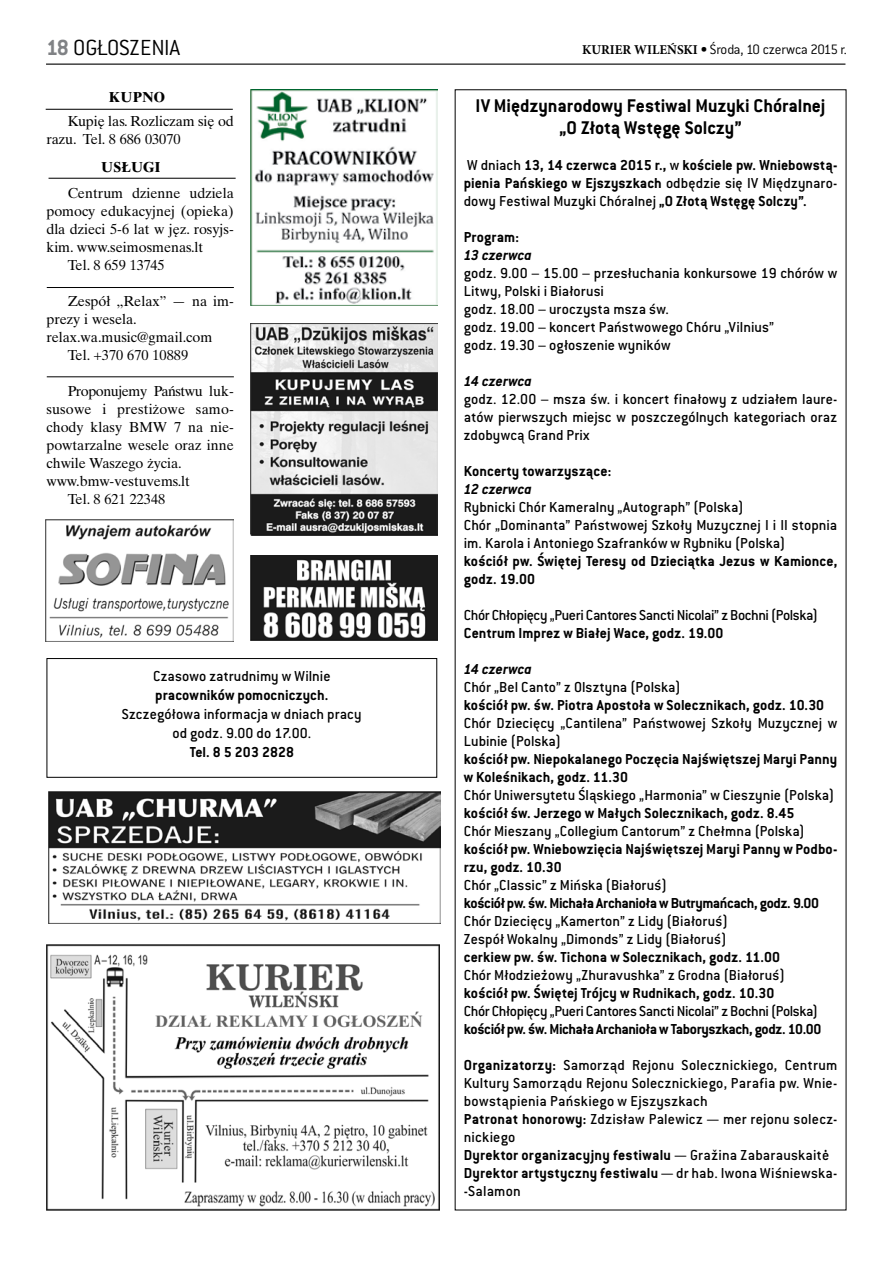
<style>
.page{position:relative;width:893px;height:1263px;background:#fff}
.page>*{position:absolute;margin:0;border:0;box-sizing:border-box;transform-origin:0 0}
.t1{font:300 24px "Conduit ITC";letter-spacing:-.01em;color:#000}
.t2{font:700 20.1px/22.5px "Conduit ITC";color:#000;text-align:center}
.t3{font:15.9px/18px "Conduit ITC Medium";letter-spacing:.005em;color:#000}
.t4{font:700 15.9px/18px "Conduit ITC";letter-spacing:.005em;color:#000}
.t5{font:15.9px "Conduit ITC Medium";letter-spacing:-.025em;color:#000}
.t6{font:700 15.9px "Conduit ITC";letter-spacing:-.025em;color:#000}
.t7{font:700 15.9px "Conduit ITC";letter-spacing:-.02em;color:#000}
.t8{font:italic 700 15.9px "Conduit ITC";color:#000}
.t9{font:300 15px "Conduit ITC";letter-spacing:-.02em;color:#000}
.t10{font:14.4px/18px "Times Ten LT Std";color:#000}
.t11{font:14.4px "Times Ten LT Std";letter-spacing:-.03em;color:#000}
.t12{font:700 14.4px "Times Ten LT Std";letter-spacing:.015em;color:#000}
.s1{font-weight:700;color:#808285}
.s2{font-family:"Minion Pro";font-weight:700;font-size:13.5px}
.s3{font-weight:700}
.s4{font-family:"Conduit ITC Medium";font-weight:400}
.s5{font-family:"Conduit ITC";font-weight:700}
</style>
<div class="page">
<hr style="left:46px;top:64px;width:799px;height:1px;background:#000">
<hr style="left:47px;top:377px;width:187px;height:1px;background:#000">
<hr style="left:47px;top:287px;width:187px;height:1px;background:#000">
<hr style="left:46px;top:109px;width:187px;height:1px;background:#000">
<hr style="left:49px;top:178px;width:187px;height:1px;background:#000">
<div style="left:47px;top:658px;width:390px;height:119px;border:1px solid #000"></div>
<img style="left:251px;top:90px;width:187px;height:215px">
<img style="left:49px;top:791px;width:391px;height:132px">
<img style="left:251px;top:323px;width:187px;height:213px">
<img style="left:251px;top:555px;width:187px;height:85px">
<img style="left:46px;top:519px;width:187px;height:123px">
<img style="left:47px;top:944px;width:392px;height:266px">
<h1 class="t1" style="left:46px;top:35px;width:136px"><span class="s1">18</span> OGŁOSZENIA</h1>
<p class="t9" style="left:582px;top:41px;width:266px"><span class="s2">KURIER WILEŃSKI</span> <span class="s3">•</span> Środa, 10 czerwca 2015 r.</p>
<p class="t12" style="left:109px;top:89px;width:58px">KUPNO</p>
<p class="t2" style="left:476px;top:94px;width:351px">IV Międzynarodowy Festiwal Muzyki Chóralnej „O Złotą Wstęgę Solczy”</p>
<p class="t4" style="left:464px;top:156px;width:375px"><span class="s4">W dniach</span> 13, 14 czerwca 2015 r., <span class="s4">w</span> kościele pw. Wniebowstą&shy;pienia Pańskiego w Ejszyszkach <span class="s4">odbędzie się IV Międzynaro-</span></p>
<p class="t3" style="left:464px;top:192px;width:344px">dowy Festiwal Muzyki Chóralnej <span class="s5">„O Złotą Wstęgę Solczy”.</span></p>
<p class="t4" style="left:464px;top:228px;width:57px">Program:</p>
<p class="t8" style="left:464px;top:246px;width:70px">13 czerwca</p>
<p class="t3" style="left:464px;top:264px;width:375px">godz. 9.00 – 15.00 – przesłuchania konkursowe 19 chórów w Litwy, Polski i Białorusi<br>godz. 18.00 – uroczysta msza św.<br>godz. 19.00 – koncert Państwowego Chóru „Vilnius”<br>godz. 19.30 – ogłoszenie wyników</p>
<p class="t8" style="left:464px;top:372px;width:70px">14 czerwca</p>
<p class="t3" style="left:464px;top:390px;width:375px;text-align:justify">godz. 12.00 – msza św. i koncert finałowy z udziałem laure&shy;atów pierwszych miejsc w poszczególnych kategoriach oraz zdobywcą Grand Prix</p>
<p class="t4" style="left:464px;top:462px;width:149px">Koncerty towarzyszące:</p>
<p class="t8" style="left:464px;top:480px;width:70px">12 czerwca</p>
<p class="t3" style="left:464px;top:498px;width:375px">Rybnicki Chór Kameralny „Autograph” (Polska)<br>Chór „Dominanta” Państwowej Szkoły Muzycznej I i II stopnia im. Karola i Antoniego Szafranków w Rybniku (Polska)</p>
<p class="t4" style="left:464px;top:552px;width:375px">kościół pw. Świętej Teresy od Dzieciątka Jezus w Kamionce, godz. 19.00</p>
<p class="t5" style="left:464px;top:606px;width:355px">Chór Chłopięcy „Pueri Cantores Sancti Nicolai” z Bochni (Polska)</p>
<p class="t4" style="left:464px;top:624px;width:261px">Centrum Imprez w Białej Wace, godz. 19.00</p>
<p class="t8" style="left:464px;top:660px;width:70px">14 czerwca</p>
<p class="t3" style="left:464px;top:678px;width:218px">Chór „Bel Canto” z Olsztyna (Polska)</p>
<p class="t4" style="left:464px;top:696px;width:362px">kościół pw. św. Piotra Apostoła w Solecznikach, godz. 10.30</p>
<p class="t3" style="left:464px;top:714px;width:375px">Chór Dziecięcy „Cantilena” Państwowej Szkoły Muzycznej w<br>Lubinie (Polska)</p>
<p class="t4" style="left:464px;top:750px;width:375px">kościół pw. Niepokalanego Poczęcia Najświętszej Maryi Panny w Koleśnikach, godz. 11.30</p>
<p class="t3" style="left:464px;top:786px;width:372px">Chór Uniwersytetu Śląskiego „Harmonia” w Cieszynie (Polska)</p>
<p class="t4" style="left:464px;top:804px;width:332px">kościół św. Jerzego w Małych Solecznikach, godz. 8.45</p>
<p class="t3" style="left:464px;top:822px;width:342px">Chór Mieszany „Collegium Cantorum” z Chełmna (Polska)</p>
<p class="t4" style="left:464px;top:840px;width:375px">kościół pw. Wniebowzięcia Najświętszej Maryi Panny w Podbo&shy;rzu, godz. 10.30</p>
<p class="t3" style="left:464px;top:876px;width:205px">Chór „Classic” z Mińska (Białoruś)</p>
<p class="t7" style="left:464px;top:894px;width:357px">kościół pw. św. Michała Archanioła w Butrymańcach, godz. 9.00</p>
<p class="t3" style="left:464px;top:912px;width:265px">Chór Dziecięcy „Kamerton” z Lidy (Białoruś)<br>Zespół Wokalny „Dimonds” z Lidy (Białoruś)</p>
<p class="t4" style="left:464px;top:948px;width:318px">cerkiew pw. św. Tichona w Solecznikach, godz. 11.00</p>
<p class="t3" style="left:464px;top:966px;width:322px">Chór Młodzieżowy „Zhuravushka” z Grodna (Białoruś)</p>
<p class="t4" style="left:464px;top:984px;width:312px">kościół pw. Świętej Trójcy w Rudnikach, godz. 10.30</p>
<p class="t5" style="left:464px;top:1002px;width:355px">Chór Chłopięcy „Pueri Cantores Sancti Nicolai” z Bochni (Polska)</p>
<p class="t6" style="left:464px;top:1020px;width:359px">kościół pw. św. Michała Archanioła w Taboryszkach, godz. 10.00</p>
<p class="t3" style="left:464px;top:1056px;width:375px"><span class="s5">Organizatorzy:</span> Samorząd Rejonu Solecznickiego, Centrum Kultury Samorządu Rejonu Solecznickiego, Parafia pw. Wnie&shy;bowstąpienia Pańskiego w Ejszyszkach<br><span class="s5">Patronat honorowy:</span> Zdzisław Palewicz — mer rejonu solecz&shy;nickiego</p>
<p class="t4" style="left:464px;top:1146px;width:375px">Dyrektor organizacyjny festiwalu <span class="s4">— Gražina Zabarauskaitė<br></span>Dyrektor artystyczny festiwalu <span class="s4">— dr hab. Iwona Wiśniewska-</span></p>
<p class="t3" style="left:464px;top:1182px;width:58px">-Salamon</p>
<p class="t10" style="left:46px;top:112px;width:189px;text-indent:21px">Kupię las. Rozliczam się od razu. Tel. 8 686 03070</p>
<p class="t12" style="left:101px;top:158px;width:61px">USŁUGI</p>
<p class="t10" style="left:68px;top:184px;width:168px">Centrum dzienne udziela</p>
<p class="t10" style="left:46px;top:202px;width:189px">pomocy edukacyjnej (opieka)</p>
<p class="t10" style="left:46px;top:220px;width:189px">dla dzieci 5-6 lat w jęz. rosyjs-</p>
<p class="t10" style="left:46px;top:238px;width:158px">kim. www.seimosmenas.lt</p>
<p class="t10" style="left:68px;top:256px;width:99px">Tel. 8 659 13745</p>
<p class="t10" style="left:68px;top:292px;width:168px">Zespół „Relax” — na im-</p>
<p class="t10" style="left:46px;top:310px;width:92px">prezy i wesela.</p>
<p class="t10" style="left:46px;top:328px;width:167px">relax.wa.music@gmail.com</p>
<p class="t10" style="left:68px;top:346px;width:122px">Tel. +370 670 10889</p>
<p class="t11" style="left:68px;top:383px;width:168px">Proponujemy Państwu luk-</p>
<p class="t10" style="left:46px;top:400px;width:189px">susowe i prestiżowe samo-</p>
<p class="t10" style="left:46px;top:418px;width:189px">chody klasy BMW 7 na nie-</p>
<p class="t10" style="left:46px;top:436px;width:189px">powtarzalne wesele oraz inne</p>
<p class="t10" style="left:46px;top:454px;width:137px">chwile Waszego życia.</p>
<p class="t10" style="left:46px;top:472px;width:145px">www.bmw-vestuvems.lt</p>
<p class="t10" style="left:68px;top:490px;width:99px">Tel. 8 621 22348</p>
<p class="t3" style="left:153px;top:667px;width:179px">Czasowo zatrudnimy w Wilnie</p>
<p class="t4" style="left:155px;top:686px;width:175px">pracowników pomocniczych.</p>
<p class="t3" style="left:122px;top:705px;width:241px;line-height:18.9px;text-align:center">Szczegółowa informacja w dniach pracy od godz. 9.00 do 17.00.</p>
<p class="t4" style="left:190px;top:743px;width:106px">Tel. 8 5 203 2828</p>
</div>
